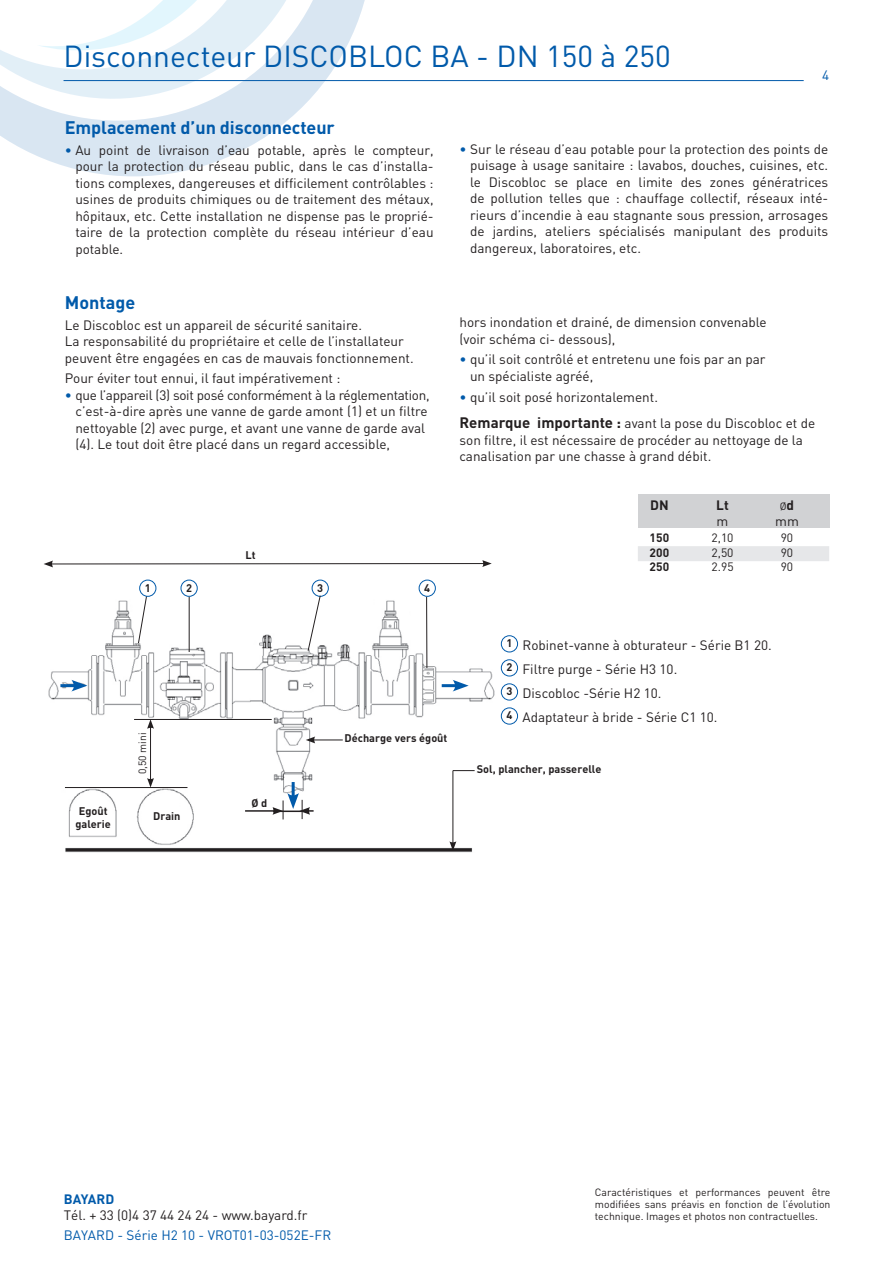
<style>
.page{position:relative;width:893px;height:1263px;background:#fff}
.page>*{position:absolute;margin:0;border:0;box-sizing:border-box;transform-origin:0 0}
.t1{font:30px "DIN";color:#015aaa}
.t2{font:700 18px "DIN";letter-spacing:-.005em;color:#015aaa}
.TABLEAU_GRAS{font:13.5px/16.5px "DIN";color:#231f20}
.t3{font:13.5px "DIN";color:#015aaa}
.t4{font:700 13.5px "DIN";color:#015aaa}
.TABLEAU_GRAS-2{font:700 13.5px "DIN";color:#231f20}
.TABLEAU_MAIGRE{font:12px "DIN";color:#231f20}
.TABLEAU_MAIGRE-2{font:700 12px "DIN";color:#231f20}
.t5{font:700 10.95px "DIN";color:#231f20}
.TABLEAU_GRAS-3{font:10.5px/12px "DIN";color:#231f20;text-align:justify}
.s1{color:#015aaa}
.s2{font-weight:700;font-size:15px}
.s3{font-weight:700;font-size:13.5px}
</style>
<div class="page">
<svg style="left:0;top:0;width:407px;height:177px"></svg>
<svg style="left:0;top:0;width:340px;height:124px"></svg>
<hr style="left:64px;top:80px;width:740px;height:1px;background:#015aaa">
<img style="left:48px;top:599px;width:447px;height:253px">
<hr style="left:51px;top:563px;width:434px;height:1px;background:#231f20">
<svg style="left:44px;top:560px;width:9px;height:7px"></svg>
<svg style="left:482px;top:560px;width:10px;height:7px"></svg>
<div style="left:501px;top:635px;width:17px;height:17px;border:1px solid #015aaa;border-radius:50%"></div>
<div style="left:501px;top:659px;width:17px;height:17px;border:1px solid #015aaa;border-radius:50%"></div>
<div style="left:501px;top:683px;width:17px;height:17px;border:1px solid #015aaa;border-radius:50%"></div>
<div style="left:501px;top:707px;width:17px;height:17px;border:1px solid #015aaa;border-radius:50%"></div>
<div style="left:181px;top:580px;width:17px;height:17px;border:1px solid #015aaa;border-radius:50%"></div>
<div style="left:312px;top:580px;width:17px;height:17px;border:1px solid #015aaa;border-radius:50%"></div>
<div style="left:419px;top:580px;width:17px;height:17px;border:1px solid #015aaa;border-radius:50%"></div>
<svg style="left:138px;top:595px;width:9px;height:49px"></svg>
<hr style="left:189px;top:597px;width:1px;height:55px;background:#231f20">
<svg style="left:307px;top:595px;width:14px;height:57px"></svg>
<hr style="left:426px;top:597px;width:1px;height:71px;background:#231f20">
<div style="left:139px;top:580px;width:17px;height:17px;border:1px solid #015aaa;border-radius:50%"></div>
<hr style="left:60px;top:684px;width:17px;height:3px;background:#015aaa">
<svg style="left:71px;top:680px;width:16px;height:11px"></svg>
<hr style="left:292px;top:782px;width:3px;height:16px;background:#015aaa">
<hr style="left:442px;top:684px;width:16px;height:3px;background:#015aaa">
<svg style="left:453px;top:680px;width:16px;height:11px"></svg>
<hr style="left:65px;top:787px;width:122px;height:1px;background:#231f20">
<hr style="left:134px;top:719px;width:138px;height:1px;background:#231f20">
<hr style="left:150px;top:726px;width:1px;height:54px;background:#231f20">
<svg style="left:147px;top:720px;width:7px;height:9px"></svg>
<svg style="left:147px;top:778px;width:7px;height:9px"></svg>
<hr style="left:313px;top:739px;width:30px;height:1px;background:#231f20">
<svg style="left:306px;top:736px;width:9px;height:7px"></svg>
<svg style="left:453px;top:770px;width:22px;height:1px"></svg>
<hr style="left:452px;top:771px;width:1px;height:73px;background:#231f20">
<svg style="left:449px;top:841px;width:7px;height:10px"></svg>
<hr style="left:245px;top:810px;width:30px;height:2px;background:#231f20">
<svg style="left:273px;top:793px;width:41px;height:26px"></svg>
<hr style="left:273px;top:810px;width:36px;height:2px;background:#231f20">
<div style="left:638px;top:546px;width:191px;height:15px;background:#e6e7e9"></div>
<div style="left:638px;top:494px;width:191px;height:34px;background:#d1d2d4"></div>
<h1 class="t1" style="left:64px;top:37px;width:609px">Disconnecteur DISCOBLOC BA - DN 150 à 250</h1>
<p class="t3" style="left:822px;top:67px;width:9px">4</p>
<p class="t2" style="left:65px;top:116px;width:271px">Emplacement d’un disconnecteur</p>
<p class="TABLEAU_GRAS" style="left:75px;top:141px;width:360px;text-align:justify;text-indent:-11px"><span class="s1">•</span> Au point de livraison d’eau potable, après le compteur, pour la protection du réseau public, dans le cas d’installa&shy;tions complexes, dangereuses et difficilement contrôlables : usines de produits chimiques ou de traitement des métaux, hôpitaux, etc. Cette installation ne dispense pas le proprié&shy;taire de la protection complète du réseau intérieur d’eau potable.</p>
<p class="TABLEAU_GRAS" style="left:470px;top:140px;width:360px;text-align:justify;text-indent:-11px"><span class="s1">•</span> Sur le réseau d’eau potable pour la protection des points de puisage à usage sanitaire : lavabos, douches, cuisines, etc. le Discobloc se place en limite des zones génératrices de pollution telles que : chauffage collectif, réseaux inté&shy;rieurs d’incendie à eau stagnante sous pression, arrosages de jardins, ateliers spécialisés manipulant des produits dangereux, laboratoires, etc.</p>
<p class="t2" style="left:65px;top:290px;width:72px">Montage</p>
<p class="TABLEAU_GRAS" style="left:65px;top:316px;width:299px">Le Discobloc est un appareil de sécurité sanitaire.</p>
<p class="TABLEAU_GRAS" style="left:65px;top:333px;width:340px">La responsabilité du propriétaire et celle de l’installateur</p>
<p class="TABLEAU_GRAS" style="left:65px;top:349px;width:350px">peuvent être engagées en cas de mauvais fonctionnement.</p>
<p class="TABLEAU_GRAS" style="left:65px;top:370px;width:277px">Pour éviter tout ennui, il faut impérativement :</p>
<p class="TABLEAU_GRAS" style="left:75px;top:386px;width:356px;text-indent:-11px"><span class="s1">•</span> que l’appareil (3) soit posé conformément à la réglementation, c’est-à-dire après une vanne de garde amont (1) et un filtre nettoyable (2) avec purge, et avant une vanne de garde aval (4). Le tout doit être placé dans un regard accessible,</p>
<p class="TABLEAU_GRAS" style="left:459px;top:314px;width:309px">hors inondation et drainé, de dimension convenable</p>
<p class="TABLEAU_GRAS" style="left:459px;top:330px;width:157px">(voir schéma ci- dessous),</p>
<p class="TABLEAU_GRAS" style="left:470px;top:351px;width:297px;text-indent:-11px"><span class="s1">•</span> qu’il soit contrôlé et entretenu une fois par an par un spécialiste agréé,</p>
<p class="TABLEAU_GRAS" style="left:459px;top:388px;width:200px"><span class="s1">•</span> qu’il soit posé horizontalement.</p>
<p class="TABLEAU_GRAS" style="left:459px;top:415px;width:357px"><span class="s2">Remarque importante :</span> avant la pose du Discobloc et de son filtre, il est nécessaire de procéder au nettoyage de la</p>
<p class="TABLEAU_GRAS" style="left:459px;top:448px;width:253px">canalisation par une chasse à grand débit.</p>
<p class="t5" style="left:246px;top:548px;width:12px">Lt</p>
<p class="t5" style="left:145px;top:580px;width:7px">1</p>
<p class="t5" style="left:186px;top:580px;width:7px">2</p>
<p class="t5" style="left:317px;top:580px;width:7px">3</p>
<p class="t5" style="left:424px;top:580px;width:7px">4</p>
<p class="t5" style="left:79px;top:804px;width:30px">Egoût</p>
<p class="t5" style="left:75px;top:817px;width:37px">galerie</p>
<p class="TABLEAU_GRAS-3" style="left:136px;top:774px;width:43px;rotate:-90deg">0,50 mini</p>
<p class="t5" style="left:153px;top:809px;width:29px">Drain</p>
<p class="t5" style="left:251px;top:796px;width:17px">Ø d</p>
<p class="t5" style="left:345px;top:730px;width:104px">Décharge vers égoût</p>
<p class="TABLEAU_GRAS-2" style="left:650px;top:497px;width:20px">DN</p>
<p class="TABLEAU_GRAS-2" style="left:716px;top:497px;width:14px">Lt</p>
<p class="TABLEAU_GRAS-3" style="left:780px;top:500px;width:16px">Ø<span class="s3">d</span></p>
<p class="TABLEAU_GRAS" style="left:717px;top:512px;width:13px">m</p>
<p class="TABLEAU_GRAS" style="left:775px;top:512px;width:25px">mm</p>
<p class="TABLEAU_MAIGRE-2" style="left:650px;top:530px;width:21px">150</p>
<p class="TABLEAU_MAIGRE" style="left:712px;top:531px;width:23px">2,10</p>
<p class="TABLEAU_MAIGRE" style="left:781px;top:531px;width:14px">90</p>
<p class="TABLEAU_MAIGRE-2" style="left:650px;top:545px;width:21px">200</p>
<p class="TABLEAU_MAIGRE" style="left:712px;top:545px;width:23px">2,50</p>
<p class="TABLEAU_MAIGRE" style="left:781px;top:545px;width:14px">90</p>
<p class="TABLEAU_MAIGRE-2" style="left:650px;top:559px;width:21px">250</p>
<p class="TABLEAU_MAIGRE" style="left:711px;top:559px;width:24px">2.95</p>
<p class="TABLEAU_MAIGRE" style="left:781px;top:559px;width:14px">90</p>
<p class="t5" style="left:506px;top:636px;width:7px">1</p>
<p class="t5" style="left:506px;top:660px;width:7px">2</p>
<p class="t5" style="left:506px;top:684px;width:7px">3</p>
<p class="t5" style="left:506px;top:708px;width:7px">4</p>
<p class="TABLEAU_GRAS" style="left:522px;top:636px;width:251px">Robinet-vanne à obturateur - Série B1 20.</p>
<p class="TABLEAU_GRAS" style="left:522px;top:660px;width:156px">Filtre purge - Série H3 10.</p>
<p class="TABLEAU_GRAS" style="left:522px;top:684px;width:140px">Discobloc -Série H2 10.</p>
<p class="TABLEAU_GRAS" style="left:522px;top:708px;width:197px">Adaptateur à bride - Série C1 10.</p>
<p class="t5" style="left:477px;top:762px;width:126px">Sol, plancher, passerelle</p>
<p class="t4" style="left:64px;top:1190px;width:52px">BAYARD</p>
<p class="TABLEAU_GRAS" style="left:64px;top:1207px;width:245px">Tél. + 33 (0)4 37 44 24 24 - www.bayard.fr</p>
<p class="t3" style="left:64px;top:1227px;width:269px">BAYARD - Série H2 10 - VROT01-03-052E-FR</p>
<p class="TABLEAU_GRAS-3" style="left:595px;top:1186px;width:237px">Caractéristiques et performances peuvent être modifiées sans préavis en fonction de l’évolution technique. Images et photos non contractuelles.</p>
</div>
